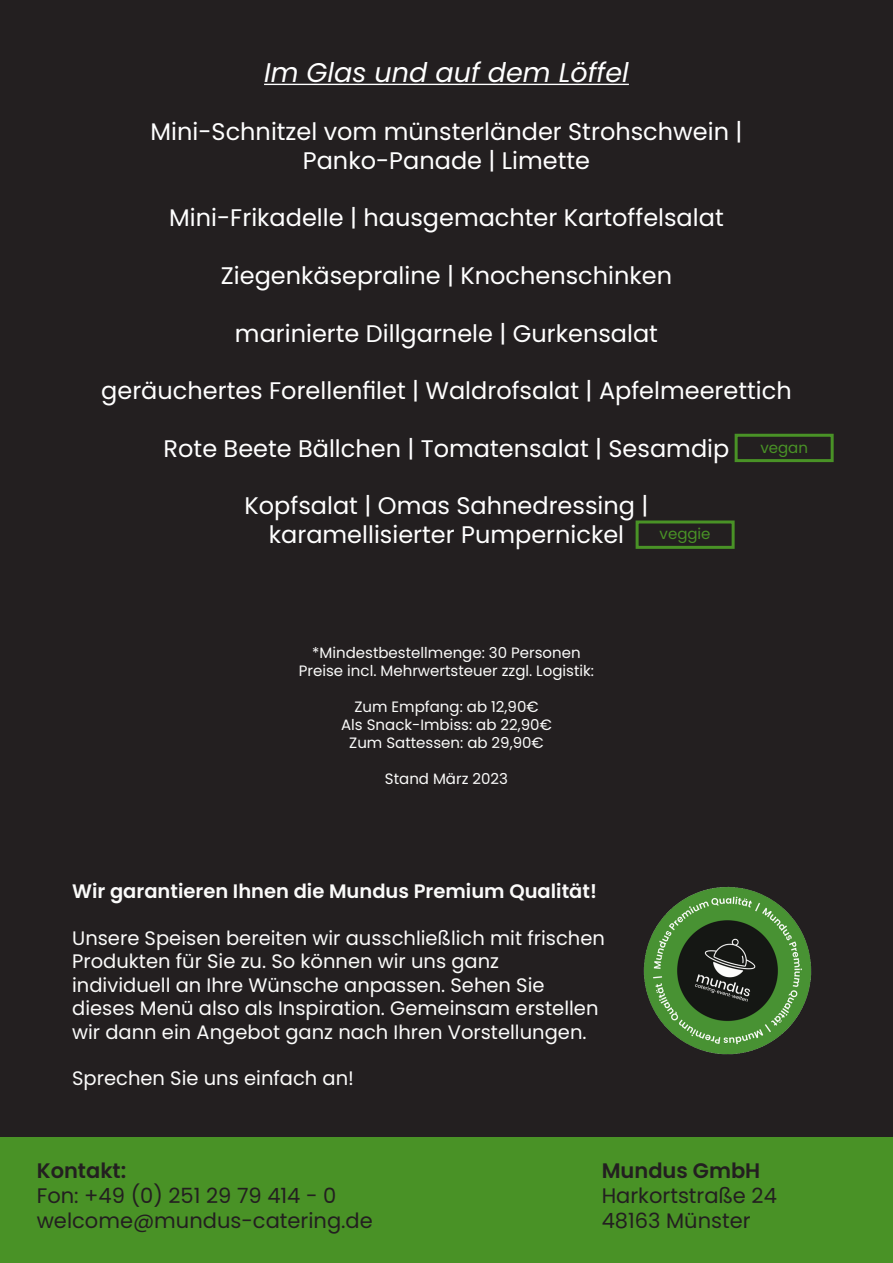
<style>
.page{position:relative;width:893px;height:1263px;background:#fff}
.page>*{position:absolute;margin:0;border:0;box-sizing:border-box;transform-origin:0 0}
.t1{font:italic 27px "Poppins";color:#fff}
.t2{font:24px "Poppins";color:#fff}
.t3{font:21px "Poppins";color:#231f20}
.t4{font:600 21px "Poppins";color:#231f20}
.t5{font:19.5px/23.4px "Poppins";color:#fbfbfa}
.t6{font:600 19.5px "Poppins";color:#fbfbfa}
.t7{font:15px "Poppins";color:#fbfbfa}
.t8{font:15px "Poppins";color:#499226}
</style>
<div class="page">
<div style="left:0;top:0;width:893px;height:1137px;background:#231f20"></div>
<div style="left:0;top:1137px;width:893px;height:126px;background:#499226"></div>
<img style="left:634px;top:878px;width:186px;height:185px">
<hr style="left:264px;top:84px;width:365px;height:1px;background:#fff">
<div style="left:735px;top:434px;width:99px;height:28px;border:3px solid #499226"></div>
<div style="left:636px;top:520px;width:99px;height:29px;border:3px solid #499226"></div>
<p class="t1" style="left:264px;top:57px;width:366px">Im Glas und auf dem Löffel</p>
<p class="t2" style="left:151px;top:118px;width:593px">Mini-Schnitzel vom münsterländer Strohschwein |</p>
<p class="t2" style="left:303px;top:146px;width:289px">Panko-Panade | Limette</p>
<p class="t2" style="left:169px;top:204px;width:556px">Mini-Frikadelle | hausgemachter Kartoffelsalat</p>
<p class="t2" style="left:221px;top:262px;width:453px">Ziegenkäsepraline | Knochenschinken</p>
<p class="t2" style="left:235px;top:319px;width:425px">marinierte Dillgarnele | Gurkensalat</p>
<p class="t2" style="left:101px;top:377px;width:692px">geräuchertes Forellenfilet | Waldrofsalat | Apfelmeerettich</p>
<p class="t2" style="left:164px;top:434px;width:567px">Rote Beete Bällchen | Tomatensalat | Sesamdip</p>
<p class="t2" style="left:244px;top:492px;width:405px">Kopfsalat | Omas Sahnedressing |</p>
<p class="t2" style="left:269px;top:521px;width:357px">karamellisierter Pumpernickel</p>
<p class="t8" style="left:760px;top:439px;width:49px">vegan</p>
<p class="t8" style="left:660px;top:525px;width:52px">veggie</p>
<p class="t7" style="left:312px;top:644px;width:270px">*Mindestbestellmenge: 30 Personen</p>
<p class="t7" style="left:299px;top:662px;width:297px">Preise incl. Mehrwertsteuer zzgl. Logistik:</p>
<p class="t7" style="left:354px;top:698px;width:186px">Zum Empfang: ab 12,90€</p>
<p class="t7" style="left:341px;top:716px;width:212px">Als Snack-Imbiss: ab 22,90€</p>
<p class="t7" style="left:349px;top:734px;width:196px">Zum Sattessen: ab 29,90€</p>
<p class="t7" style="left:385px;top:770px;width:125px">Stand März 2023</p>
<p class="t6" style="left:72px;top:880px;width:526px">Wir garantieren Ihnen die Mundus Premium Qualität!</p>
<p class="t5" style="left:72px;top:926px;width:534px">Unsere Speisen bereiten wir ausschließlich mit frischen<br>Produkten für Sie zu. So können wir uns ganz</p>
<p class="t5" style="left:72px;top:973px;width:474px">individuell an Ihre Wünsche anpassen. Sehen Sie</p>
<p class="t5" style="left:72px;top:997px;width:528px">dieses Menü also als Inspiration. Gemeinsam erstellen wir dann ein Angebot ganz nach Ihren Vorstellungen.</p>
<p class="t5" style="left:72px;top:1067px;width:283px">Sprechen Sie uns einfach an!</p>
<p class="t4" style="left:37px;top:1158px;width:91px">Kontakt:</p>
<p class="t3" style="left:37px;top:1183px;width:301px">Fon: +49 (0) 251 29 79 414 - 0</p>
<p class="t3" style="left:37px;top:1209px;width:338px">welcome@mundus-catering.de</p>
<p class="t4" style="left:602px;top:1158px;width:160px">Mundus GmbH</p>
<p class="t3" style="left:602px;top:1183px;width:177px">Harkortstraße 24</p>
<p class="t3" style="left:602px;top:1209px;width:150px">48163 Münster</p>
</div>
